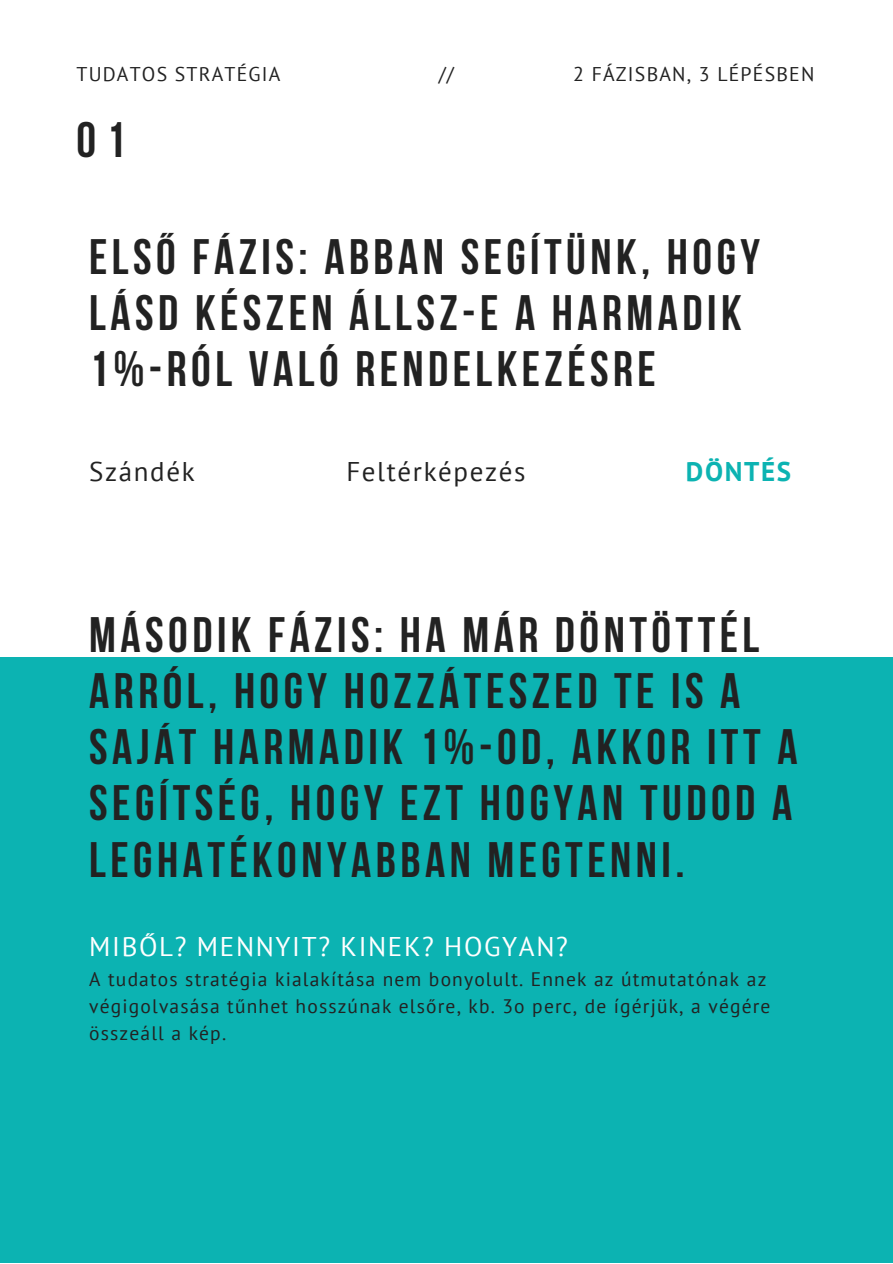
<style>
.page{position:relative;width:893px;height:1264px;background:#fff}
.page>*{position:absolute;margin:0;border:0;box-sizing:border-box;transform-origin:0 0}
.t1{font:700 49.65px/56.2px "Bebas Neue";letter-spacing:.09em;color:#222}
.t2{font:27px "PT Sans";letter-spacing:.06em;color:#fff}
.t3{font:27px "PT Sans";letter-spacing:.06em;color:#222}
.t4{font:700 27px "PT Sans";letter-spacing:.06em;color:#0cb3b2}
.t5{font:19.8px "PT Sans";letter-spacing:.06em;color:#222}
.t6{font:19.5px/27px "PT Sans";letter-spacing:.06em;color:#222}
</style>
<div class="page">
<div style="left:0;top:657px;width:892px;height:605px;background:#0cb3b2"></div>
<p class="t5" style="left:76px;top:61px;width:205px">TUDATOS STRATÉGIA</p>
<p class="t5" style="left:438px;top:61px;width:17px">//</p>
<p class="t5" style="left:573px;top:61px;width:242px">2 FÁZISBAN, 3 LÉPÉSBEN</p>
<p class="t1" style="left:76px;top:117px;width:51px">01</p>
<p class="t1" style="left:89px;top:233px;width:672px">ELSŐ FÁZIS: ABBAN SEGÍTÜNK, HOGY<br>LÁSD KÉSZEN ÁLLSZ-E A HARMADIK<br>1%-RÓL VALÓ RENDELKEZÉSRE</p>
<p class="t3" style="left:89px;top:454px;width:107px">Szándék</p>
<p class="t3" style="left:346px;top:454px;width:181px">Feltérképezés</p>
<p class="t4" style="left:686px;top:454px;width:107px">DÖNTÉS</p>
<p class="t1" style="left:89px;top:611px;width:709px">MÁSODIK FÁZIS: HA MÁR DÖNTÖTTÉL<br>ARRÓL, HOGY HOZZÁTESZED TE IS A<br>SAJÁT HARMADIK 1%-OD, AKKOR ITT A<br>SEGÍTSÉG, HOGY EZT HOGYAN TUDOD A<br>LEGHATÉKONYABBAN MEGTENNI.</p>
<p class="t2" style="left:89px;top:928px;width:480px">MIBŐL? MENNYIT? KINEK? HOGYAN?</p>
<p class="t6" style="left:89px;top:964px;width:682px">A tudatos stratégia kialakítása nem bonyolult. Ennek az útmutatónak az végigolvasása tűnhet hosszúnak elsőre, kb. 3o perc, de ígérjük, a végére összeáll a kép.</p>
</div>
